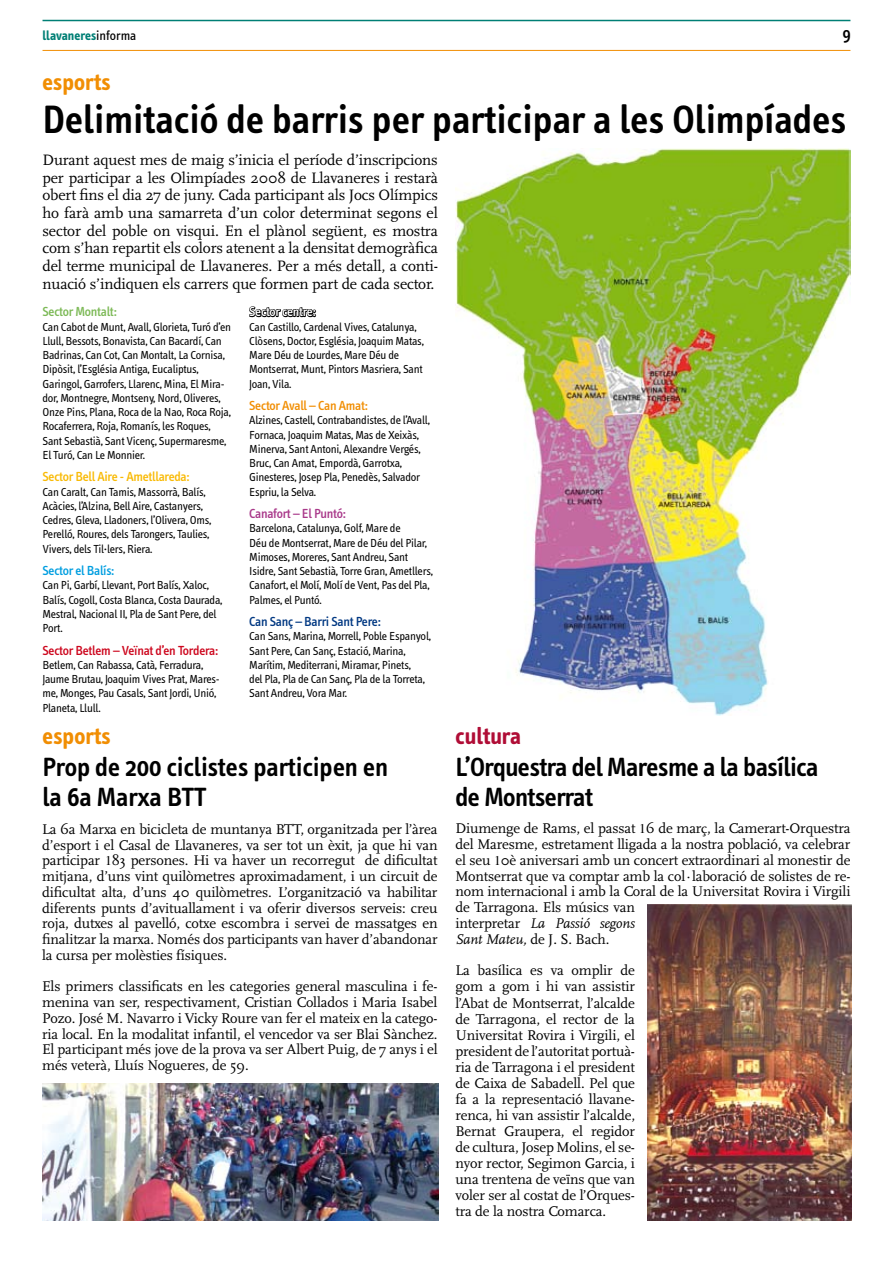
<style>
.page{position:relative;width:893px;height:1263px;background:#fff}
.page>*{position:absolute;margin:0;border:0;box-sizing:border-box;transform-origin:0 0}
.t1{font:600 40.5px "Info Text";color:#000}
.t2{font:600 27px/30px "Info Text";letter-spacing:-.015em;color:#000}
.t3{font:700 24px "Info Text";color:#f18e03}
.t4{font:700 24px "Info Text";color:#b00d36}
.t5{font:500 18px "Info Text";color:#000}
.t6{font:15.75px/17.7px "Scala";letter-spacing:-.01em;color:#000;text-align:justify}
.t7{font:14.7px/15.8px "Scala";letter-spacing:-.01em;color:#000;text-align:justify}
.t8{font:500 13.5px "Info Text";letter-spacing:-.02em;color:#cd071e}
.t9{font:500 13.5px "Info Text";letter-spacing:-.02em;color:#f9ba05}
.t10{font:500 13.5px "Info Text";letter-spacing:-.02em;color:#003882}
.t11{font:500 13.5px "Info Text";letter-spacing:-.02em;color:#f18e03}
.t12{font:700 13.5px "Info Text";color:#007f75}
.t13{font:500 13.5px "Info Text";letter-spacing:-.02em;color:#a9398a}
.t14{font:500 13.5px "Info Text";letter-spacing:-.02em;color:#7cb956}
.t15{font:500 13.5px "Info Text";letter-spacing:-.02em;color:#009ee0}
.t16{font:500 13.5px "Info Text";letter-spacing:-.02em;color:#fff}
.t17{font:12px/14.2px "Info Text";letter-spacing:-.02em;color:#000}
.s1{font-weight:400;color:#000}
.s2{font-family:"Times";font-size:13.5px}
.s3{font-style:italic}
</style>
<div class="page">
<hr style="left:43px;top:20px;width:807px;height:1px;background:#007f75">
<hr style="left:43px;top:50px;width:807px;height:1px;background:#f18e03">
<svg style="left:249px;top:306px;width:67px;height:12px"></svg>
<img style="left:456px;top:148px;width:394px;height:567px">
<img style="left:648px;top:905px;width:204px;height:316px">
<img style="left:43px;top:1083px;width:395px;height:137px">
<p class="t12" style="left:43px;top:28px;width:95px">llavaneres<span class="s1">informa</span></p>
<p class="t5" style="left:842px;top:24px;width:10px">9</p>
<h3 class="t3" style="left:43px;top:68px;width:70px">esports</h3>
<h1 class="t1" style="left:43px;top:96px;width:805px">Delimitació de barris per participar a les Olimpíades</h1>
<p class="t6" style="left:43px;top:151px;width:397px">Durant aquest mes de maig s’inicia el període d’inscripcions per participar a les Olimpíades 2008 de Llavaneres i restarà obert fins el dia 27 de juny. Cada participant als Jocs Olímpics ho farà amb una samarreta d’un color determinat segons el sector del poble on visqui. En el plànol següent, es mostra com s’han repartit els colors atenent a la densitat demogràfica del terme municipal de Llavaneres. Per a més detall, a conti&shy;nuació s’indiquen els carrers que formen part de cada sector.</p>
<p class="t14" style="left:43px;top:304px;width:76px">Sector Montalt:</p>
<p class="t17" style="left:43px;top:320px;width:190px">Can Cabot de Munt, Avall, Glorieta, Turó d’en Llull, Bessots, Bonavista, Can Bacardí, Can Badrinas, Can Cot, Can Montalt, La Cornisa, Dipòsit, l’Església Antiga, Eucaliptus, Garingol, Garrofers, Llarenc, Mina, El Mira&shy;dor, Montnegre, Montseny, Nord, Oliveres, Onze Pins, Plana, Roca de la Nao, Roca Roja, Rocaferrera, Roja, Romanís, les Roques, Sant Sebastià, Sant Vicenç, Supermaresme, El Turó, Can Le Monnier.</p>
<p class="t9" style="left:43px;top:469px;width:148px">Sector Bell Aire - Ametllareda:</p>
<p class="t17" style="left:43px;top:485px;width:170px">Can Caralt, Can Tamis, Massorrà, Balís, Acàcies, l’Alzina, Bell Aire, Castanyers, Cedres, Gleva, Lladoners, l’Olivera, Oms, Perelló, Roures, dels Tarongers, Taulies, Vivers, dels Til·lers, Riera.</p>
<p class="t15" style="left:43px;top:563px;width:73px">Sector el Balís:</p>
<p class="t17" style="left:43px;top:578px;width:181px">Can Pi, Garbí, Llevant, Port Balís, Xaloc, Balís, Cogoll, Costa Blanca, Costa Daurada, Mestral, Nacional II, Pla de Sant Pere, del Port.</p>
<p class="t8" style="left:43px;top:643px;width:177px">Sector Betlem – Veïnat d’en Tordera:</p>
<p class="t17" style="left:43px;top:658px;width:179px">Betlem, Can Rabassa, Catà, Ferradura, Jaume Brutau, Joaquim Vives Prat, Mares&shy;me, Monges, Pau Casals, Sant Jordi, Unió, Planeta, Llull.</p>
<p class="t16" style="left:249px;top:304px;width:68px">Sector centre:</p>
<p class="t17" style="left:249px;top:320px;width:176px">Can Castillo, Cardenal Vives, Catalunya, Clòsens, Doctor, Església, Joaquim Matas, Mare Déu de Lourdes, Mare Déu de Montserrat, Munt, Pintors Masriera, Sant Joan, Vila.</p>
<p class="t11" style="left:249px;top:398px;width:120px">Sector Avall – Can Amat:</p>
<p class="t17" style="left:249px;top:413px;width:182px">Alzines, Castell, Contrabandistes, de l’Avall, Fornaca, Joaquim Matas, Mas de Xeixàs, Minerva, Sant Antoni, Alexandre Vergés, Bruc, Can Amat, Empordà, Garrotxa, Ginesteres, Josep Pla, Penedès, Salvador Espriu, la Selva.</p>
<p class="t13" style="left:249px;top:506px;width:98px">Canafort – El Puntó:</p>
<p class="t17" style="left:249px;top:521px;width:185px">Barcelona, Catalunya, Golf, Mare de<br>Déu de Montserrat, Mare de Déu del Pilar, Mimoses, Moreres, Sant Andreu, Sant Isidre, Sant Sebastià, Torre Gran, Ametllers, Canafort, el Molí, Molí de Vent, Pas del Pla, Palmes, el Puntó.</p>
<p class="t10" style="left:249px;top:614px;width:133px">Can Sanç – Barri Sant Pere:</p>
<p class="t17" style="left:249px;top:629px;width:183px">Can Sans, Marina, Morrell, Poble Espanyol, Sant Pere, Can Sanç, Estació, Marina, Marítim, Mediterrani, Miramar, Pinets,<br>del Pla, Pla de Can Sanç, Pla de la Torreta, Sant Andreu, Vora Mar.</p>
<h3 class="t3" style="left:43px;top:722px;width:70px">esports</h3>
<h3 class="t4" style="left:455px;top:722px;width:67px">cultura</h3>
<h2 class="t2" style="left:43px;top:752px;width:347px">Prop de 200 ciclistes participen en la 6a Marxa BTT</h2>
<p class="t7" style="left:42px;top:821px;width:397px">La 6a Marxa en bicicleta de muntanya BTT, organitzada per l’àrea d’esport i el Casal de Llavaneres, va ser tot un èxit, ja que hi van participar <span class="s2">1</span>83 persones. Hi va haver un recorregut de dificultat mitjana, d’uns vint quilòmetres aproximadament, i un circuit de dificultat alta, d’uns 40 quilòmetres. L’organització va habilitar diferents punts d’avituallament i va oferir diversos serveis: creu roja, dutxes al pavelló, cotxe escombra i servei de massatges en finalitzar la marxa. Només dos participants van haver d’abandonar la cursa per molèsties físiques.</p>
<p class="t7" style="left:42px;top:979px;width:397px">Els primers classificats en les categories general masculina i fe&shy;menina van ser, respectivament, Cristian Collados i Maria Isabel Pozo. José M. Navarro i Vicky Roure van fer el mateix en la catego&shy;ria local. En la modalitat infantil, el vencedor va ser Blai Sànchez.<br>El participant més jove de la prova va ser Albert Puig, de 7 anys i el més veterà, Lluís Nogueres, de 59.</p>
<h2 class="t2" style="left:455px;top:752px;width:365px">L’Orquestra del Maresme a la basílica de Montserrat</h2>
<p class="t7" style="left:455px;top:821px;width:397px;text-align:left">Diumenge de Rams, el passat <span class="s2">1</span>6 de març, la Camerart-Orquestra del Maresme, estretament lligada a la nostra població, va celebrar el seu <span class="s2">1</span>0è aniversari amb un concert extraordinari al monestir de Montserrat que va comptar amb la col·laboració de solistes de re&shy;nom internacional i amb la Coral de la Universitat Rovira i Virgili de Tarragona. Els músics van<br>interpretar <span class="s3">La Passió segons<br>Sant Mateu,</span> de J. S. Bach.</p>
<p class="t7" style="left:455px;top:963px;width:181px">La basílica es va omplir de gom a gom i hi van assistir l’Abat de Montserrat, l’alcalde de Tarragona, el rector de la Universitat Rovira i Virgili, el president de l’autoritat portuà&shy;ria de Tarragona i el president de Caixa de Sabadell. Pel que fa a la representació llavane&shy;renca, hi van assistir l’alcalde, Bernat Graupera, el regidor de cultura, Josep Molins, el se&shy;nyor rector, Segimon Garcia, i una trentena de veïns que van voler ser al costat de l’Orques&shy;tra de la nostra Comarca.</p>
</div>
